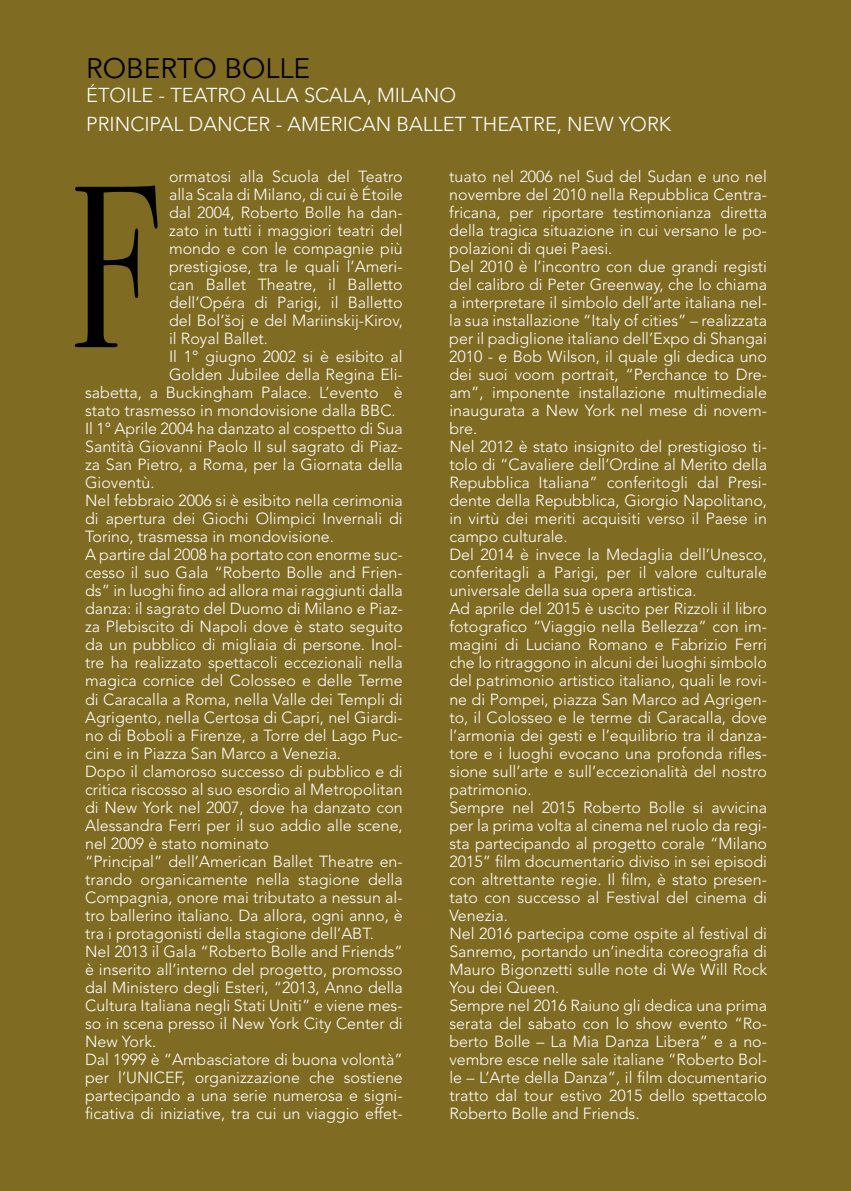
<style>
.page{position:relative;width:851px;height:1191px;background:#fff}
.page>*{position:absolute;margin:0;border:0;box-sizing:border-box;transform-origin:0 0}
.t1{font:28px "Avenir";color:#000}
.t2{font:300 20px "Avenir";color:#fff}
.t3{font:300 16px/18px "Avenir";color:#fff}
</style>
<div class="page">
<div style="left:0;top:0;width:850px;height:1191px;background:#806b23"></div>
<svg style="left:75px;top:185px;width:82px;height:162px"></svg>
<h1 class="t1" style="left:86px;top:52px;width:225px">ROBERTO BOLLE</h1>
<p class="t2" style="left:86px;top:83px;width:24px">Étoil</p>
<p class="t2" style="left:141px;top:83px;width:123px">e - Teatro alla</p>
<p class="t2" style="left:304px;top:83px;width:39px">Scala</p>
<p class="t2" style="left:366px;top:83px;width:41px">, Milano</p>
<p class="t2" style="left:86px;top:112px;width:117px">Principal Dan</p>
<p class="t2" style="left:233px;top:112px;width:176px">cer - Am erican Ball</p>
<p class="t2" style="left:443px;top:112px;width:227px">et Theatre, New Yo rk</p>
<p class="t3" style="left:169px;top:168px;width:235px">ormatosi alla Scuola del Teatro</p>
<p class="t3" style="left:169px;top:186px;width:235px">alla Scala di Milano, di cui è Étoile</p>
<p class="t3" style="left:169px;top:204px;width:235px">dal 2004, Roberto Bolle ha dan-</p>
<p class="t3" style="left:169px;top:222px;width:235px">zato in tutti i maggiori teatri del</p>
<p class="t3" style="left:169px;top:240px;width:235px">mondo e con le compagnie più</p>
<p class="t3" style="left:169px;top:258px;width:235px">prestigiose, tra le quali l’Ameri-</p>
<p class="t3" style="left:169px;top:276px;width:235px">can Ballet Theatre, il Balletto</p>
<p class="t3" style="left:169px;top:294px;width:235px">dell’Opéra di Parigi, il Balletto</p>
<p class="t3" style="left:169px;top:312px;width:235px">del Bol’šoj e del Mariinskij-Kirov,</p>
<p class="t3" style="left:169px;top:330px;width:100px">il Royal Ballet.</p>
<p class="t3" style="left:169px;top:348px;width:235px">Il 1° giugno 2002 si è esibito al</p>
<p class="t3" style="left:169px;top:366px;width:235px">Golden Jubilee della Regina Eli-</p>
<p class="t3" style="left:85px;top:384px;width:319px">sabetta, a Buckingham Palace. L’evento è</p>
<p class="t3" style="left:85px;top:402px;width:286px">stato trasmesso in mondovisione dalla BBC</p>
<p class="t3" style="left:85px;top:402px;width:319px;text-indent:306px">.<br>Il 1° Aprile 2004 ha danzato al cospetto di Sua Santità Giovanni Paolo II sul sagrato di Piaz&shy;za San Pietro, a Roma, per la Giornata della Gioventù.<br>Nel febbraio 2006 si è esibito nella cerimonia di apertura dei Giochi Olimpici Invernali di Torino, trasmessa in mondovisione.<br>A partire dal 2008 ha portato con enorme suc&shy;cesso il suo Gala “Roberto Bolle and Frien&shy;ds” in luoghi fino ad allora mai raggiunti dalla danza: il sagrato del Duomo di Milano e Piaz&shy;za Plebiscito di Napoli dove è stato seguito da un pubblico di migliaia di persone. Inol&shy;tre ha realizzato spettacoli eccezionali nella magica cornice del Colosseo e delle Terme di Caracalla a Roma, nella Valle dei Templi di Agrigento, nella Certosa di Capri, nel Giardi&shy;no di Boboli a Firenze, a Torre del Lago Puc&shy;cini e in Piazza San Marco a Venezia.<br>Dopo il clamoroso successo di pubblico e di critica riscosso al suo esordio al Metropolitan di New York nel 2007, dove ha danzato con Alessandra Ferri per il suo addio alle scene, nel 2009 è stato nominato<br>“Principal” dell’American Ballet Theatre en&shy;trando organicamente nella stagione della Compagnia, onore mai tributato a nessun al&shy;tro ballerino italiano. Da allora, ogni anno, è tra i protagonisti della stagione dell’ABT.<br>Nel 2013 il Gala “Roberto Bolle and Friends” è inserito all’interno del progetto, promosso dal Ministero degli Esteri, “2013, Anno della Cultura Italiana negli Stati Uniti” e viene mes&shy;so in scena presso il New York City Center di New York.<br>Dal 1999 è “Ambasciatore di buona volontà” per l’UNICEF, organizzazione che sostiene partecipando a una serie numerosa e signi&shy;ficativa di iniziative, tra cui un viaggio effet-</p>
<p class="t3" style="left:449px;top:168px;width:319px">tuato nel 2006 nel Sud del Sudan e uno nel novembre del 2010 nella Repubblica Centra&shy;fricana, per riportare testimonianza diretta della tragica situazione in cui versano le po&shy;polazioni di quei Paesi.<br>Del 2010 è l’incontro con due grandi registi del calibro di Peter Greenway, che lo chiama a interpretare il simbolo dell’arte italiana nel&shy;la sua installazione “Italy of cities” – realizzata per il padiglione italiano dell’Expo di Shangai 2010 - e Bob Wilson, il quale gli dedica uno dei suoi voom portrait, “Perchance to Dre&shy;am”, imponente installazione multimediale inaugurata a New York nel mese di novem&shy;bre.<br>Nel 2012 è stato insignito del prestigioso ti&shy;tolo di “Cavaliere dell’Ordine al Merito della Repubblica Italiana” conferitogli dal Presi&shy;dente della Repubblica, Giorgio Napolitano, in virtù dei meriti acquisiti verso il Paese in campo culturale.<br>Del 2014 è invece la Medaglia dell’Unesco, conferitagli a Parigi, per il valore culturale universale della sua opera artistica.<br>Ad aprile del 2015 è uscito per Rizzoli il libro fotografico “Viaggio nella Bellezza” con im&shy;magini di Luciano Romano e Fabrizio Ferri che lo ritraggono in alcuni dei luoghi simbolo del patrimonio artistico italiano, quali le rovi&shy;ne di Pompei, piazza San Marco ad Agrigen&shy;to, il Colosseo e le terme di Caracalla, dove l’armonia dei gesti e l’equilibrio tra il danza&shy;tore e i luoghi evocano una profonda rifles&shy;sione sull’arte e sull’eccezionalità del nostro patrimonio.<br>Sempre nel 2015 Roberto Bolle si avvicina per la prima volta al cinema nel ruolo da regi&shy;sta partecipando al progetto corale “Milano 2015” film documentario diviso in sei episodi con altrettante regie. Il film, è stato presen&shy;tato con successo al Festival del cinema di Venezia.<br>Nel 2016 partecipa come ospite al festival di Sanremo, portando un’inedita coreografia di Mauro Bigonzetti sulle note di We Will Rock You dei Queen.<br>Sempre nel 2016 Raiuno gli dedica una prima serata del sabato con lo show evento “Ro&shy;berto Bolle – La Mia Danza Libera” e a no&shy;vembre esce nelle sale italiane “Roberto Bol&shy;le – L’Arte della Danza”, il film documentario tratto dal tour estivo 2015 dello spettacolo Roberto Bolle and Friends.</p>
</div>
